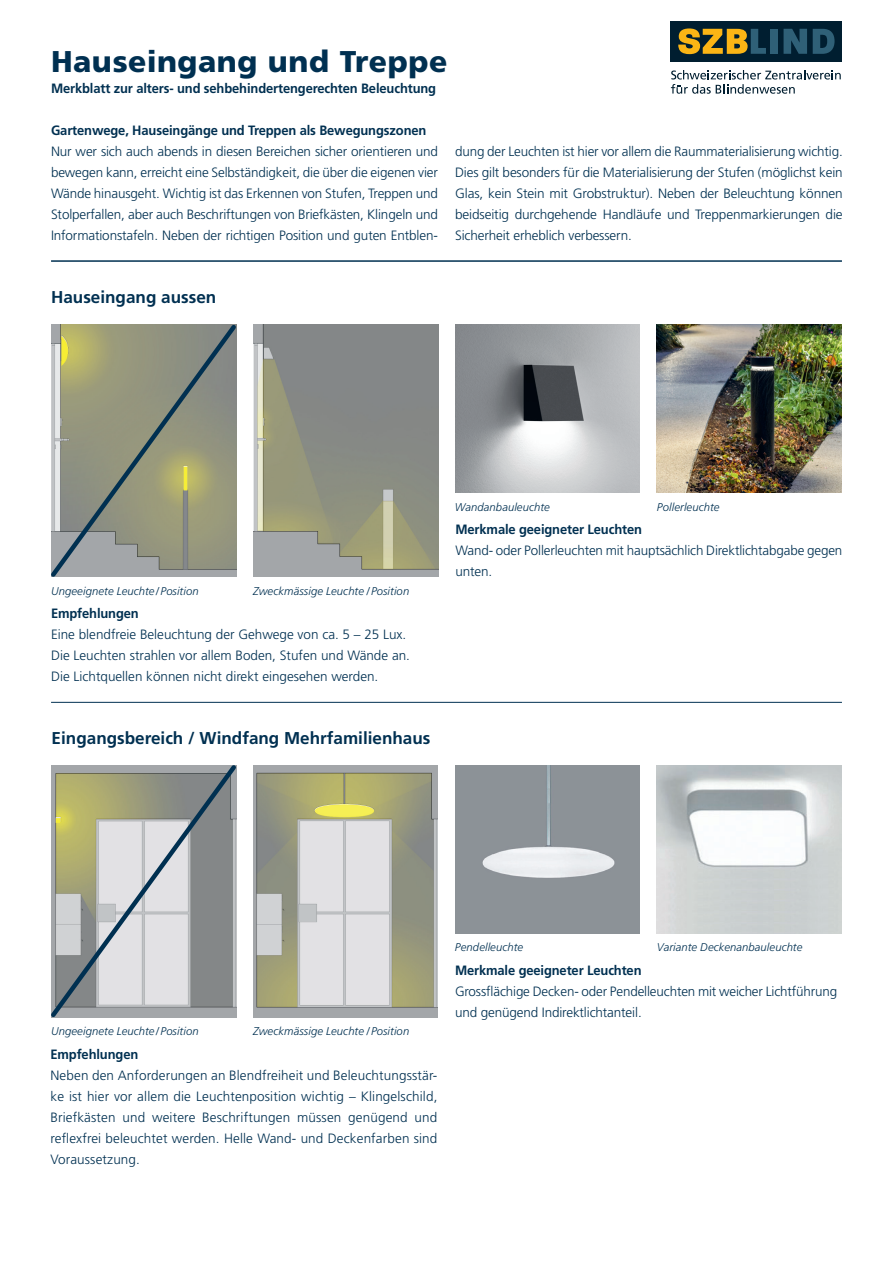
<style>
.page{position:relative;width:893px;height:1263px;background:#fff}
.page>*{position:absolute;margin:0;border:0;box-sizing:border-box;transform-origin:0 0}
.t1{font:900 30px "Frutiger LT Std";letter-spacing:.02em;color:#003051}
.t2{font:700 17.1px "Frutiger LT Std";color:#003051}
.t3{font:300 13.5px/21px "Frutiger LT Std";letter-spacing:-.01em;color:#003051;text-align:justify}
.t4{font:700 13.5px "Frutiger LT Std";letter-spacing:-.01em;color:#003051;scale:.96 1}
.t5{font:italic 300 11.25px "Frutiger LT Std";letter-spacing:.01em;color:#003051}
</style>
<div class="page">
<hr style="left:51px;top:260px;width:791px;height:2px;background:#003051">
<hr style="left:51px;top:702px;width:791px;height:1px;background:#003051">
<svg style="left:671px;top:70px;width:170px;height:24px"></svg>
<div style="left:671px;top:21px;width:171px;height:40px;background:#001e30"></div>
<svg style="left:678px;top:28px;width:88px;height:26px"></svg>
<div style="left:770px;top:29px;width:8px;height:25px;background:#2f6077"></div>
<svg style="left:783px;top:29px;width:24px;height:25px"></svg>
<svg style="left:813px;top:29px;width:21px;height:25px"></svg>
<svg style="left:51px;top:324px;width:186px;height:253px;background:#959782"></svg>
<img style="left:253px;top:324px;width:185px;height:252px">
<img style="left:455px;top:324px;width:185px;height:168px">
<img style="left:657px;top:324px;width:185px;height:168px">
<svg style="left:51px;top:765px;width:186px;height:253px;background:#acaea7"></svg>
<img style="left:253px;top:765px;width:185px;height:252px">
<img style="left:455px;top:765px;width:185px;height:168px">
<img style="left:657px;top:765px;width:185px;height:168px">
<h1 class="t1" style="left:51px;top:43px;width:398px">Hauseingang und Treppe</h1>
<p class="t4" style="left:51px;top:80px;width:403px">Merkblatt zur alters- und sehbehindertengerechten Beleuchtung</p>
<h2 class="t4" style="left:51px;top:122px;width:393px">Gartenwege, Hauseingänge und Treppen als Bewegungszonen</h2>
<p class="t3" style="left:51px;top:141px;width:388px">Nur wer sich auch abends in diesen Bereichen sicher orientieren und bewegen kann, erreicht eine Selbständigkeit, die über die eigenen vier Wände hinausgeht. Wichtig ist das Erkennen von Stufen, Treppen und Stolperfallen, aber auch Beschriftungen von Briefkästen, Klingeln und Informationstafeln. Neben der richtigen Position und guten Entblen-</p>
<p class="t3" style="left:455px;top:141px;width:389px">dung der Leuchten ist hier vor allem die Raummaterialisierung wichtig.<br>Dies gilt besonders für die Materialisierung der Stufen (möglichst kein Glas, kein Stein mit Grobstruktur). Neben der Beleuchtung können beidseitig durchgehende Handläufe und Treppenmarkierungen die Sicherheit erheblich verbessern.</p>
<h2 class="t2" style="left:51px;top:287px;width:167px">Hauseingang aussen</h2>
<p class="t5" style="left:51px;top:584px;width:149px">Ungeeignete Leuchte/Position</p>
<p class="t5" style="left:253px;top:584px;width:158px">Zweckmässige Leuchte /Position</p>
<h3 class="t4" style="left:51px;top:605px;width:93px">Empfehlungen</h3>
<p class="t3" style="left:51px;top:624px;width:360px;text-align:left">Eine blendfreie Beleuchtung der Gehwege von ca. 5 – 25 Lux.<br>Die Leuchten strahlen vor allem Boden, Stufen und Wände an.<br>Die Lichtquellen können nicht direkt eingesehen werden.</p>
<h2 class="t2" style="left:52px;top:728px;width:380px">Eingangsbereich / Windfang Mehrfamilienhaus</h2>
<p class="t5" style="left:455px;top:500px;width:96px">Wandanbauleuchte</p>
<p class="t5" style="left:657px;top:500px;width:64px">Pollerleuchte</p>
<h3 class="t4" style="left:455px;top:521px;width:196px">Merkmale geeigneter Leuchten</h3>
<p class="t3" style="left:455px;top:540px;width:388px">Wand- oder Pollerleuchten mit hauptsächlich Direktlichtabgabe gegen unten.</p>
<p class="t5" style="left:51px;top:1025px;width:149px">Ungeeignete Leuchte/Position</p>
<p class="t5" style="left:253px;top:1025px;width:158px">Zweckmässige Leuchte /Position</p>
<h3 class="t4" style="left:50px;top:1046px;width:93px">Empfehlungen</h3>
<p class="t3" style="left:50px;top:1065px;width:388px">Neben den Anforderungen an Blendfreiheit und Beleuchtungsstär&shy;ke ist hier vor allem die Leuchtenposition wichtig – Klingelschild, Briefkästen und weitere Beschriftungen müssen genügend und reflexfrei beleuchtet werden. Helle Wand- und Deckenfarben sind Voraussetzung.</p>
<p class="t5" style="left:455px;top:941px;width:70px">Pendelleuchte</p>
<p class="t5" style="left:657px;top:941px;width:147px">Variante Deckenanbauleuchte</p>
<h3 class="t4" style="left:455px;top:962px;width:196px">Merkmale geeigneter Leuchten</h3>
<p class="t3" style="left:455px;top:981px;width:384px">Grossflächige Decken- oder Pendelleuchten mit weicher Lichtführung und genügend Indirektlichtanteil.</p>
</div>
